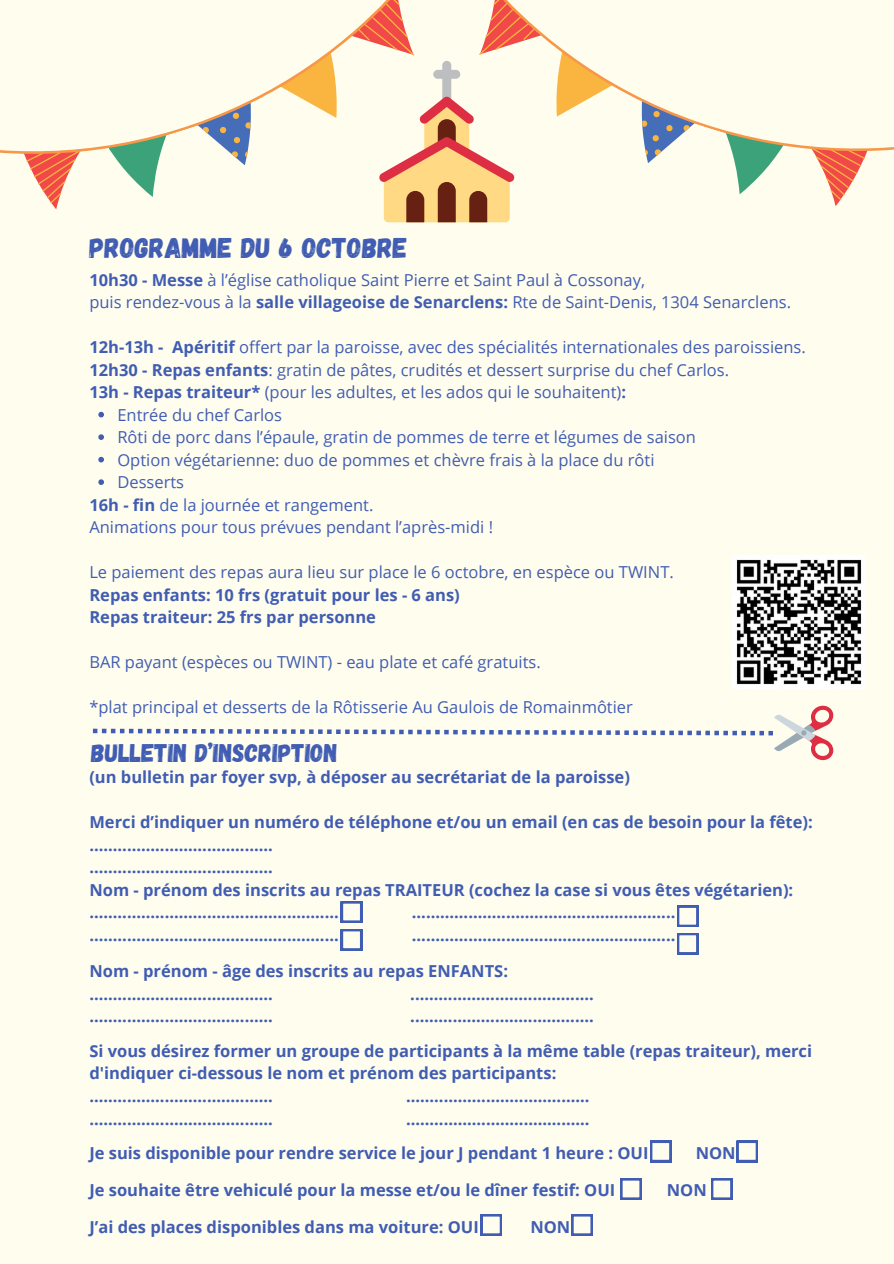
<style>
.page{position:relative;width:894px;height:1264px;background:#fff}
.page>*{position:absolute;margin:0;border:0;box-sizing:border-box;transform-origin:0 0}
.t1{font:28.5px "Gagalin";color:#405db3}
.t2{font:25.5px "Gagalin";color:#405db3}
.t3{font:700 16.5px/22.5px "Open Sans";color:#405db3}
.t4{font:16.5px/22.5px "Open Sans";color:#405db3}
.s1{font-weight:700}
</style>
<div class="page">
<div style="left:0;top:0;width:893px;height:1263px;background:#fffdee"></div>
<svg style="left:28px;top:39px;width:386px;height:169px"></svg>
<svg style="left:0;top:0;width:408px;height:164px"></svg>
<svg style="left:479px;top:40px;width:384px;height:165px"></svg>
<svg style="left:485px;top:0;width:408px;height:161px"></svg>
<svg style="left:379px;top:61px;width:135px;height:161px"></svg>
<svg style="left:98px;top:412px;width:6px;height:5px"></svg>
<svg style="left:98px;top:434px;width:6px;height:6px"></svg>
<svg style="left:98px;top:457px;width:6px;height:5px"></svg>
<svg style="left:98px;top:479px;width:6px;height:6px"></svg>
<svg style="left:93px;top:705px;width:741px;height:56px"></svg>
<svg style="left:341px;top:901px;width:21px;height:21px"></svg>
<svg style="left:341px;top:929px;width:21px;height:21px"></svg>
<svg style="left:677px;top:905px;width:21px;height:21px"></svg>
<svg style="left:677px;top:933px;width:21px;height:21px"></svg>
<svg style="left:650px;top:1140px;width:21px;height:21px"></svg>
<svg style="left:620px;top:1178px;width:21px;height:21px"></svg>
<svg style="left:711px;top:1178px;width:21px;height:21px"></svg>
<svg style="left:480px;top:1214px;width:22px;height:21px"></svg>
<svg style="left:571px;top:1214px;width:21px;height:21px"></svg>
<svg style="left:736px;top:1140px;width:21px;height:21px"></svg>
<img style="left:732px;top:555px;width:133px;height:133px">
<h1 class="t1" style="left:89px;top:230px;width:320px">PROGRAMME DU 6 OCTOBRE</h1>
<p class="t4" style="left:89px;top:268px;width:703px"><span class="s1">10h30 - Messe</span> à l’église catholique Saint Pierre et Saint Paul à Cossonay,<br>puis rendez-vous à la <span class="s1">salle villageoise de Senarclens:</span> Rte de Saint-Denis, 1304 Senarclens.</p>
<p class="t4" style="left:89px;top:335px;width:717px"><span class="s1">12h-13h - Apéritif</span> offert par la paroisse, avec des spécialités internationales des paroissiens.</p>
<p class="t4" style="left:89px;top:358px;width:641px"><span class="s1">12h30 - Repas enfants</span>: gratin de pâtes, crudités et dessert surprise du chef Carlos.</p>
<p class="t4" style="left:89px;top:380px;width:538px"><span class="s1">13h - Repas traiteur*</span> (pour les adultes, et les ados qui le souhaitent)<span class="s1">:</span></p>
<p class="t4" style="left:117px;top:403px;width:166px">Entrée du chef Carlos</p>
<p class="t4" style="left:117px;top:425px;width:580px">Rôti de porc dans l’épaule, gratin de pommes de terre et légumes de saison</p>
<p class="t4" style="left:117px;top:448px;width:538px">Option végétarienne: duo de pommes et chèvre frais à la place du rôti</p>
<p class="t4" style="left:117px;top:470px;width:68px">Desserts</p>
<p class="t4" style="left:89px;top:493px;width:285px"><span class="s1">16h - fin</span> de la journée et rangement.</p>
<p class="t4" style="left:89px;top:515px;width:405px">Animations pour tous prévues pendant l’après-midi !</p>
<p class="t4" style="left:89px;top:560px;width:586px">Le paiement des repas aura lieu sur place le 6 octobre, en espèce ou TWINT.</p>
<p class="t3" style="left:89px;top:583px;width:372px">Repas enfants: 10 frs (gratuit pour les - 6 ans)<br>Repas traiteur: 25 frs par personne</p>
<p class="t4" style="left:89px;top:650px;width:453px">BAR payant (espèces ou TWINT) - eau plate et café gratuits.</p>
<p class="t4" style="left:89px;top:695px;width:545px">*plat principal et desserts de la Rôtisserie Au Gaulois de Romainmôtier</p>
<h2 class="t2" style="left:91px;top:737px;width:248px">BULLETIN D’INSCRIPTION</h2>
<p class="t3" style="left:89px;top:765px;width:542px">(un bulletin par foyer svp, à déposer au secrétariat de la paroisse)</p>
<p class="t3" style="left:89px;top:810px;width:724px">Merci d’indiquer un numéro de téléphone et/ou un email (en cas de besoin pour la fête): .......................................<br>.......................................<br>Nom - prénom des inscrits au repas TRAITEUR (cochez la case si vous êtes végétarien): .....................................................</p>
<p class="t3" style="left:412px;top:900px;width:265px">........................................................</p>
<p class="t3" style="left:89px;top:923px;width:251px">.....................................................</p>
<p class="t3" style="left:412px;top:923px;width:265px">........................................................</p>
<p class="t3" style="left:89px;top:959px;width:420px">Nom - prénom - âge des inscrits au repas ENFANTS: .......................................</p>
<p class="t3" style="left:410px;top:982px;width:185px">.......................................</p>
<p class="t3" style="left:89px;top:1004px;width:185px">.......................................</p>
<p class="t3" style="left:89px;top:998px;width:724px;line-height:34.5px;text-indent:321px">.......................................<br>Si vous désirez former un groupe de participants à la même table (repas traiteur), merci</p>
<p class="t3" style="left:89px;top:1061px;width:468px">d'indiquer ci-dessous le nom et prénom des participants: .......................................</p>
<p class="t3" style="left:406px;top:1084px;width:185px">.......................................</p>
<p class="t3" style="left:89px;top:1106px;width:185px">.......................................</p>
<p class="t3" style="left:89px;top:1100px;width:560px;line-height:34.5px;text-indent:316px">.......................................<br>Je suis disponible pour rendre service le jour J pendant 1 heure : OUI</p>
<p class="t3" style="left:695px;top:1141px;width:41px">NON</p>
<p class="t3" style="left:89px;top:1178px;width:527px">Je souhaite être vehiculé pour la messe et/ou le dîner festif: OUI</p>
<p class="t3" style="left:666px;top:1178px;width:41px">NON</p>
<p class="t3" style="left:89px;top:1214px;width:391px">J’ai des places disponibles dans ma voiture: OUI</p>
<p class="t3" style="left:530px;top:1214px;width:41px">NON</p>
</div>
